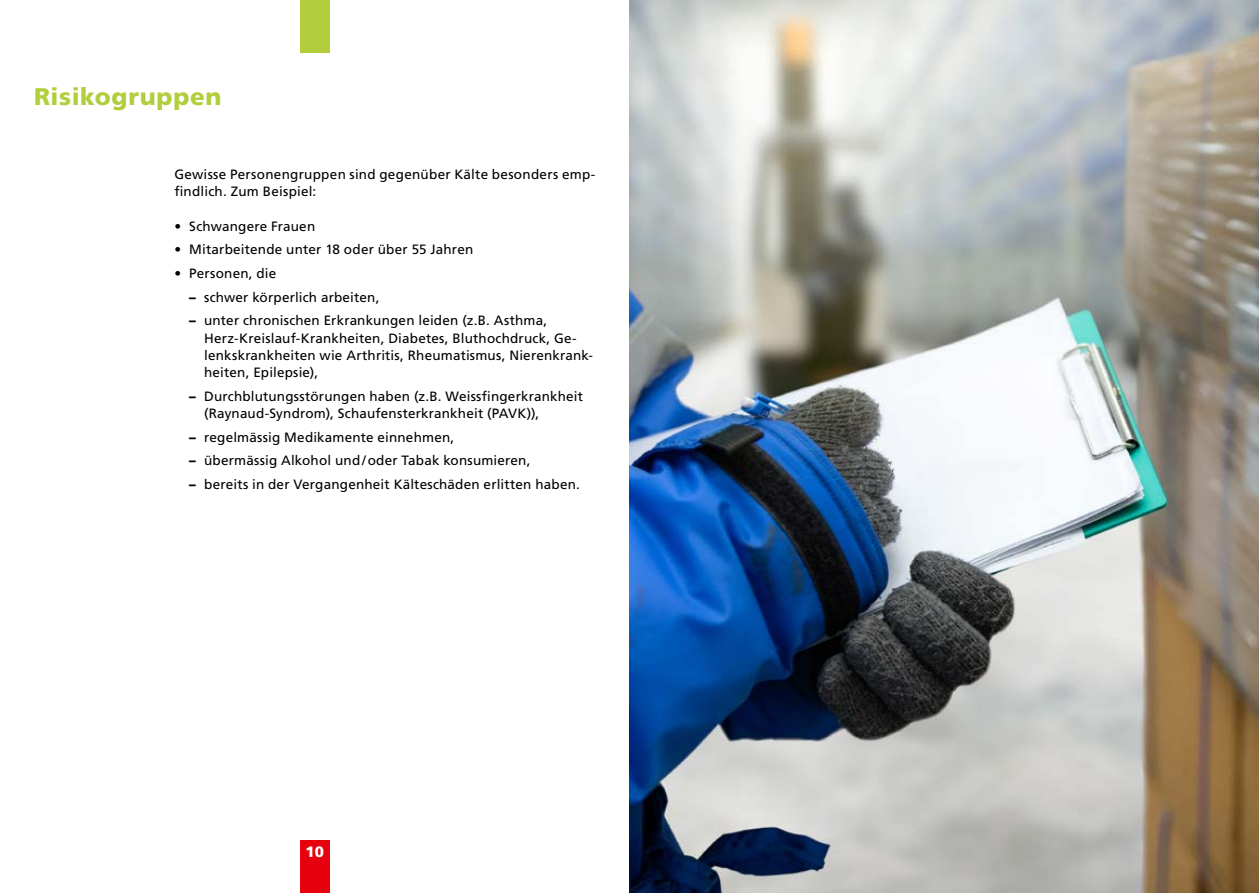
<style>
.page{position:relative;width:1259px;height:893px;background:#fff}
.page>*{position:absolute;margin:0;border:0;box-sizing:border-box;transform-origin:0 0}
.t1{font:900 24px "Frutiger LT Pro";letter-spacing:.03em;color:#b2ce3c}
.t2{font:900 15px "Frutiger LT Pro";color:#fff}
.t3{font:13.5px/17.2px "Frutiger LT Pro";letter-spacing:.015em;color:#000}
.s1{font-weight:900}
</style>
<div class="page">
<div style="left:300px;top:0;width:30px;height:53px;background:#b2ce3c"></div>
<div style="left:300px;top:840px;width:30px;height:53px;background:#e7000e"></div>
<img style="left:629px;top:0;width:630px;height:893px">
<h1 class="t1" style="left:34px;top:82px;width:189px">Risikogruppen</h1>
<p class="t3" style="left:174px;top:166px;width:422px">Gewisse Personengruppen sind gegenüber Kälte besonders emp&shy;findlich. Zum Beispiel:</p>
<p class="t3" style="left:174px;top:217px;width:142px">• Schwangere Frauen</p>
<p class="t3" style="left:174px;top:241px;width:300px">• Mitarbeitende unter 18 oder über 55 Jahren</p>
<p class="t3" style="left:174px;top:265px;width:103px">• Personen, die</p>
<p class="t3" style="left:189px;top:288px;width:192px"><span class="s1">–</span> schwer körperlich arbeiten,</p>
<p class="t3" style="left:204px;top:312px;width:390px;text-indent:-15px"><span class="s1">–</span> unter chronischen Erkrankungen leiden (z.B. Asthma, Herz-Kreislauf-Krankheiten, Diabetes, Bluthochdruck, Ge&shy;lenkskrankheiten wie Arthritis, Rheumatismus, Nierenkrank&shy;heiten, Epilepsie),</p>
<p class="t3" style="left:204px;top:387px;width:380px;text-indent:-15px"><span class="s1">–</span> Durchblutungsstörungen haben (z.B. Weissfingerkrankheit (Raynaud-Syndrom), Schaufensterkrankheit (PAVK)),</p>
<p class="t3" style="left:189px;top:428px;width:267px"><span class="s1">–</span> regelmässig Medikamente einnehmen,</p>
<p class="t3" style="left:189px;top:452px;width:343px"><span class="s1">–</span> übermässig Alkohol und/oder Tabak konsumieren,</p>
<p class="t3" style="left:189px;top:475px;width:392px"><span class="s1">–</span> bereits in der Vergangenheit Kälteschäden erlitten haben.</p>
<p class="t2" style="left:305px;top:843px;width:20px">10</p>
</div>
